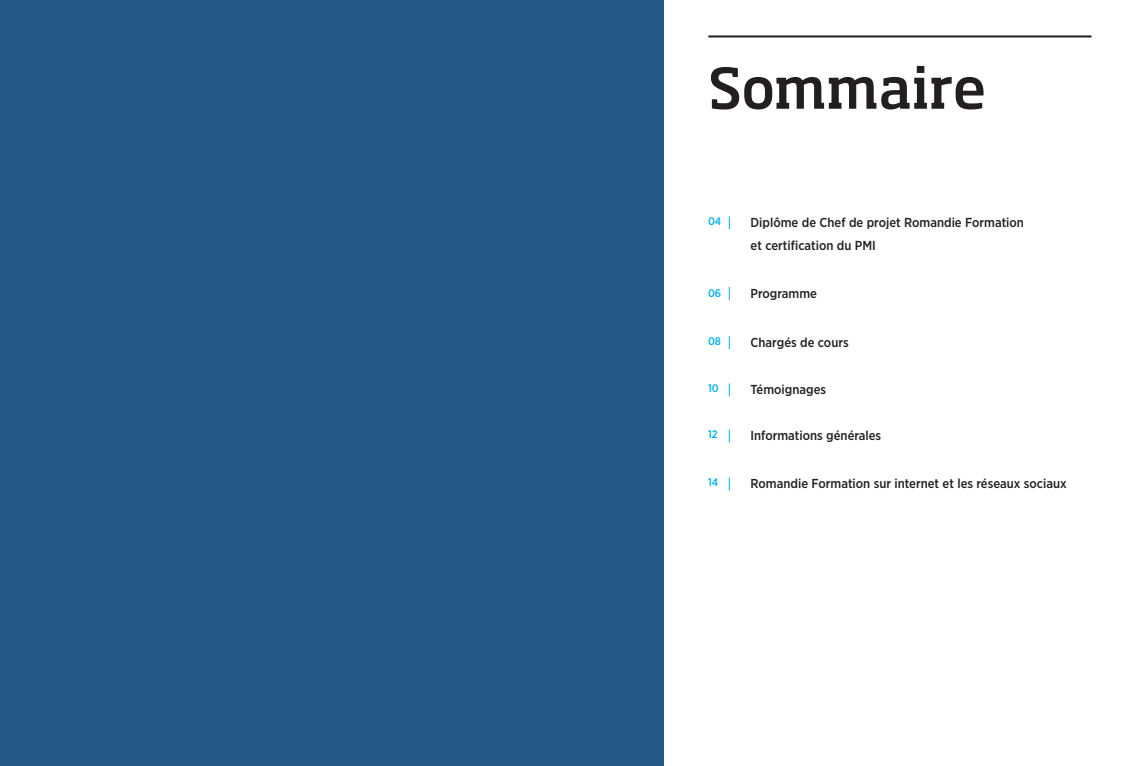
<style>
.page{position:relative;width:1134px;height:766px;background:#fff}
.page>*{position:absolute;margin:0;border:0;box-sizing:border-box;transform-origin:0 0}
.t1{font:500 55px "Soho Std";letter-spacing:-.005em;color:#231f20}
.t2{font:500 13px/23px "Gotham Narrow";color:#231f20}
.t3{font:500 11px "Gotham Narrow";color:#00aeef}
</style>
<div class="page">
<svg style="left:729px;top:216px;width:1px;height:13px"></svg>
<svg style="left:729px;top:383px;width:1px;height:13px"></svg>
<svg style="left:729px;top:336px;width:1px;height:13px"></svg>
<svg style="left:729px;top:287px;width:1px;height:13px"></svg>
<hr style="left:708px;top:35px;width:383px;height:2px;background:#231f20">
<svg style="left:729px;top:429px;width:1px;height:13px"></svg>
<svg style="left:729px;top:477px;width:1px;height:13px"></svg>
<div style="left:0;top:0;width:663px;height:765px;background:#265988"></div>
<h1 class="t1" style="left:708px;top:53px;width:280px">Sommaire</h1>
<p class="t3" style="left:708px;top:214px;width:15px">04</p>
<p class="t2" style="left:750px;top:210px;width:275px">Diplôme de Chef de projet Romandie Formation et certification du PMI</p>
<p class="t3" style="left:708px;top:286px;width:15px">06</p>
<p class="t2" style="left:750px;top:282px;width:68px">Programme</p>
<p class="t3" style="left:708px;top:334px;width:15px">08</p>
<p class="t2" style="left:750px;top:330px;width:100px">Chargés de cours</p>
<p class="t3" style="left:708px;top:381px;width:12px">10</p>
<p class="t2" style="left:750px;top:377px;width:77px">Témoignages</p>
<p class="t3" style="left:708px;top:427px;width:11px">12</p>
<p class="t2" style="left:750px;top:423px;width:132px">Informations générales</p>
<p class="t3" style="left:708px;top:475px;width:12px">14</p>
<p class="t2" style="left:750px;top:471px;width:318px">Romandie Formation sur internet et les réseaux sociaux</p>
</div>
